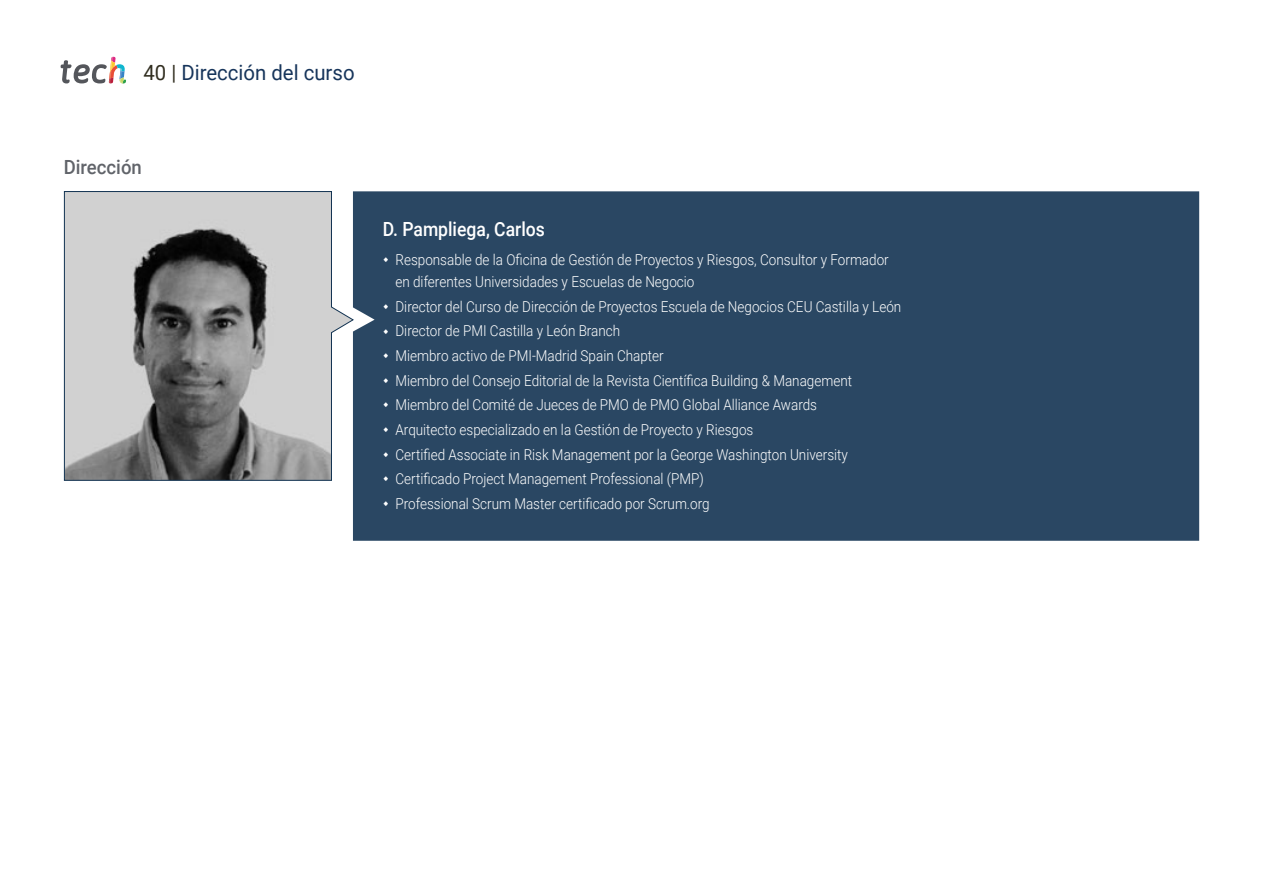
<style>
.page{position:relative;width:1263px;height:893px;background:#fff}
.page>*{position:absolute;margin:0;border:0;box-sizing:border-box;transform-origin:0 0}
.t1{font:21px "Roboto";color:#17355b}
.t2{font:500 19.5px "Roboto";color:#fff;scale:.9 1}
.t3{font:500 19.5px "Roboto";color:#61646a;scale:.95 1}
.t4{font:300 15px/24.6px "Roboto";color:#fff;scale:.9 1}
.s1{color:#312e20}
</style>
<div class="page">
<svg style="left:61px;top:57px;width:65px;height:27px"></svg>
<div style="left:353px;top:191px;width:846px;height:350px;background:#2a4763"></div>
<svg style="left:64px;top:191px;width:290px;height:290px;background:#a5a5a6"></svg>
<svg style="left:384px;top:257px;width:4px;height:5px"></svg>
<svg style="left:384px;top:304px;width:4px;height:5px"></svg>
<svg style="left:384px;top:329px;width:4px;height:5px"></svg>
<svg style="left:384px;top:353px;width:4px;height:5px"></svg>
<svg style="left:384px;top:378px;width:4px;height:5px"></svg>
<svg style="left:384px;top:403px;width:4px;height:5px"></svg>
<svg style="left:384px;top:427px;width:4px;height:5px"></svg>
<svg style="left:384px;top:452px;width:4px;height:5px"></svg>
<svg style="left:384px;top:476px;width:4px;height:5px"></svg>
<svg style="left:384px;top:501px;width:4px;height:5px"></svg>
<h1 class="t1" style="left:144px;top:57px;width:213px"><span class="s1">40 |</span> Dirección del curso</h1>
<h2 class="t3" style="left:64px;top:154px;width:84px">Dirección</h2>
<h2 class="t2" style="left:383px;top:215px;width:182px">D. Pampliega, Carlos</h2>
<p class="t4" style="left:395px;top:247px;width:550px;line-height:22.5px">Responsable de la Oficina de Gestión de Proyectos y Riesgos, Consultor y Formador en diferentes Universidades y Escuelas de Negocio</p>
<p class="t4" style="left:395px;top:294px;width:564px">Director del Curso de Dirección de Proyectos Escuela de Negocios CEU Castilla y León Director de PMI Castilla y León Branch<br>Miembro activo de PMI-Madrid Spain Chapter<br>Miembro del Consejo Editorial de la Revista Científica Building &amp; Management Miembro del Comité de Jueces de PMO de PMO Global Alliance Awards<br>Arquitecto especializado en la Gestión de Proyecto y Riesgos<br>Certified Associate in Risk Management por la George Washington University Certificado Project Management Professional (PMP)<br>Professional Scrum Master certificado por Scrum.org</p>
</div>
